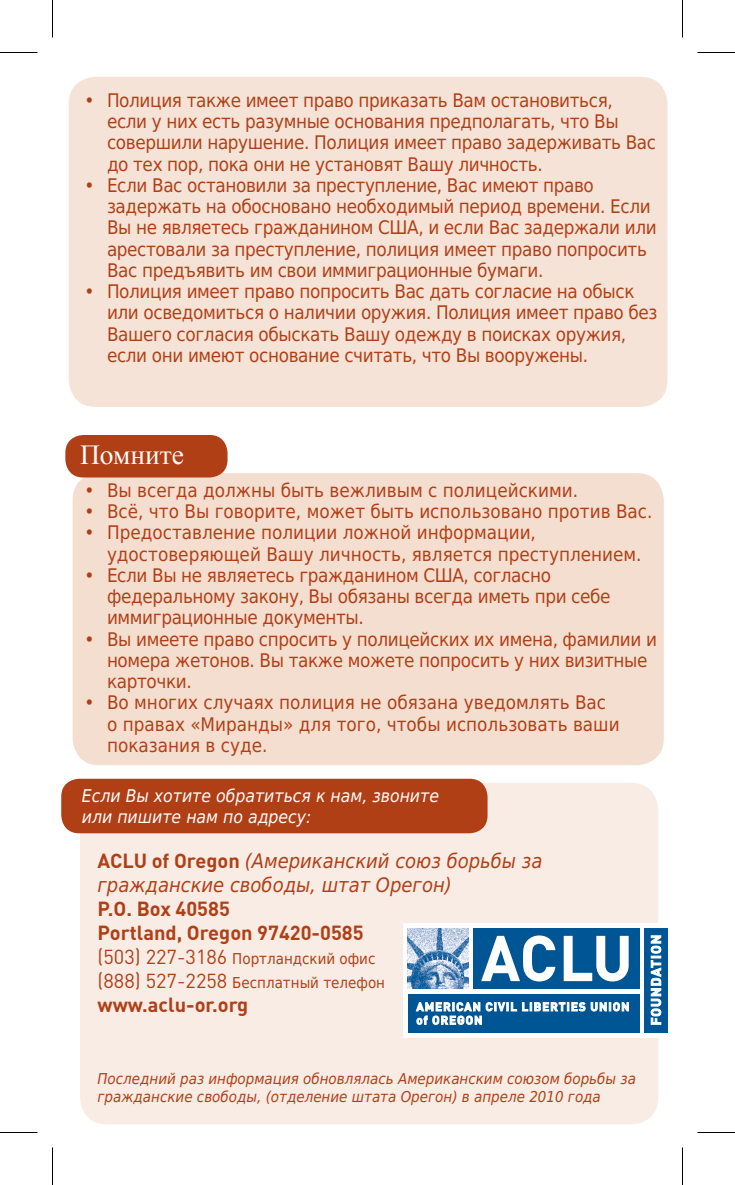
<style>
.page{position:relative;width:735px;height:1185px;background:#fff}
.page>*{position:absolute;margin:0;border:0;box-sizing:border-box;transform-origin:0 0}
.t1{font:27.5px "Times New Roman";color:#fff}
.t2{font:italic 20px/24px "DejaVu Sans Condensed";color:#b13f15}
.t3{font:700 20px/24px "DIN";color:#b13f15}
.t4{font:18.75px/21.2px "DejaVu Sans Condensed";letter-spacing:-.02em;color:#b13f15}
.t5{font:18.75px/21.2px "DejaVu Sans Condensed";color:#b13f15}
.t6{font:italic 17.5px/21px "DejaVu Sans Condensed";color:#fff}
.t7{font:italic 15px/18px "DejaVu Sans Condensed";color:#b13f15}
.t8{font:15px/24px "DejaVu Sans Condensed";color:#b13f15}
.s1{font-family:"DIN";font-weight:700;font-style:normal}
.s2{font-family:"DIN";font-size:20px}
</style>
<div class="page">
<div style="left:69px;top:77px;width:598px;height:330px;background:#f5e3d7;border-radius:27px"></div>
<div style="left:73px;top:473px;width:591px;height:292px;background:#f4ded0;border-radius:27px"></div>
<div style="left:80px;top:783px;width:578px;height:341px;background:#f9ece5;border-radius:27px"></div>
<div style="left:65px;top:435px;width:163px;height:43px;background:#b13f15;border-radius:18px"></div>
<div style="left:61px;top:779px;width:427px;height:54px;background:#b13f15;border-radius:18px"></div>
<div style="left:403px;top:923px;width:270px;height:115px;background:#fff"></div>
<div style="left:644px;top:928px;width:24px;height:104px;background:#005594"></div>
<svg style="left:651px;top:936px;width:10px;height:89px"></svg>
<div style="left:473px;top:928px;width:166px;height:61px;background:#005594"></div>
<svg style="left:481px;top:935px;width:74px;height:47px"></svg>
<svg style="left:564px;top:936px;width:65px;height:46px"></svg>
<div style="left:408px;top:994px;width:231px;height:38px;background:#005594"></div>
<img style="left:408px;top:928px;width:60px;height:61px">
<svg style="left:591px;top:1002px;width:38px;height:9px"></svg>
<svg style="left:416px;top:1002px;width:169px;height:23px"></svg>
<hr style="left:0;top:52px;width:38px;height:1px;background:#000">
<hr style="left:698px;top:52px;width:37px;height:1px;background:#000">
<hr style="left:0;top:1132px;width:38px;height:1px;background:#000">
<hr style="left:698px;top:1132px;width:37px;height:1px;background:#000">
<hr style="left:52px;top:0;width:1px;height:38px;background:#000">
<hr style="left:52px;top:1148px;width:1px;height:37px;background:#000">
<hr style="left:682px;top:0;width:1px;height:38px;background:#000">
<hr style="left:682px;top:1148px;width:1px;height:37px;background:#000">
<p class="t4" style="left:107px;top:89px;width:551px;text-indent:-22px">• Полиция также имеет право приказать Вам остановиться, если у них есть разумные основания предполагать, что Вы совершили нарушение. Полиция имеет право задерживать Вас до тех пор, пока они не установят Вашу личность.</p>
<p class="t4" style="left:107px;top:174px;width:551px;text-indent:-22px">• Если Вас остановили за преступление, Вас имеют право задержать на обосновано необходимый период времени. Если Вы не являетесь гражданином США, и если Вас задержали или арестовали за преступление, полиция имеет право попросить Вас предъявить им свои иммиграционные бумаги.</p>
<p class="t4" style="left:107px;top:280px;width:552px;text-indent:-22px">• Полиция имеет право попросить Вас дать согласие на обыск или осведомиться о наличии оружия. Полиция имеет право без Вашего согласия обыскать Вашу одежду в поисках оружия, если они имеют основание считать, что Вы вооружены.</p>
<h1 class="t1" style="left:80px;top:437px;width:106px">Помните</h1>
<p class="t5" style="left:84px;top:479px;width:495px">• Вы всегда должны быть вежливым с полицейскими.</p>
<p class="t5" style="left:84px;top:500px;width:570px">• Всё, что Вы говорите, может быть использовано против Вас.</p>
<p class="t5" style="left:107px;top:522px;width:536px;text-indent:-22px">• Предоставление полиции ложной информации, удостоверяющей Вашу личность, является преступлением.</p>
<p class="t4" style="left:107px;top:564px;width:505px;text-indent:-22px">• Если Вы не являетесь гражданином США, согласно федеральному закону, Вы обязаны всегда иметь при себе иммиграционные документы.</p>
<p class="t4" style="left:107px;top:628px;width:552px;text-indent:-22px">• Вы имеете право спросить у полицейских их имена, фамилии и номера жетонов. Вы также можете попросить у них визитные карточки.</p>
<p class="t5" style="left:107px;top:692px;width:514px;text-indent:-22px">• Во многих случаях полиция не обязана уведомлять Вас о правах «Миранды» для того, чтобы использовать ваши показания в суде.</p>
<p class="t6" style="left:82px;top:785px;width:359px">Если Вы хотите обратиться к нам, звоните или пишите нам по адресу:</p>
<p class="t2" style="left:98px;top:849px;width:446px"><span class="s1">ACLU of Oregon</span> (Американский союз борьбы за гражданские свободы, штат Орегон)</p>
<p class="t3" style="left:98px;top:896px;width:268px">P.O. Box 40585<br>Portland, Oregon 97420-0585</p>
<p class="t8" style="left:98px;top:946px;width:289px"><span class="s2">(503) 227-3186</span> Портландский офис <span class="s2">(888) 527-2258</span> Бесплатный телефон</p>
<p class="t3" style="left:98px;top:992px;width:152px">www.aclu-or.org</p>
<p class="t7" style="left:98px;top:1069px;width:540px">Последний раз информация обновлялась Американским союзом борьбы за гражданские свободы, (отделение штата Орегон) в апреле 2010 года</p>
</div>
